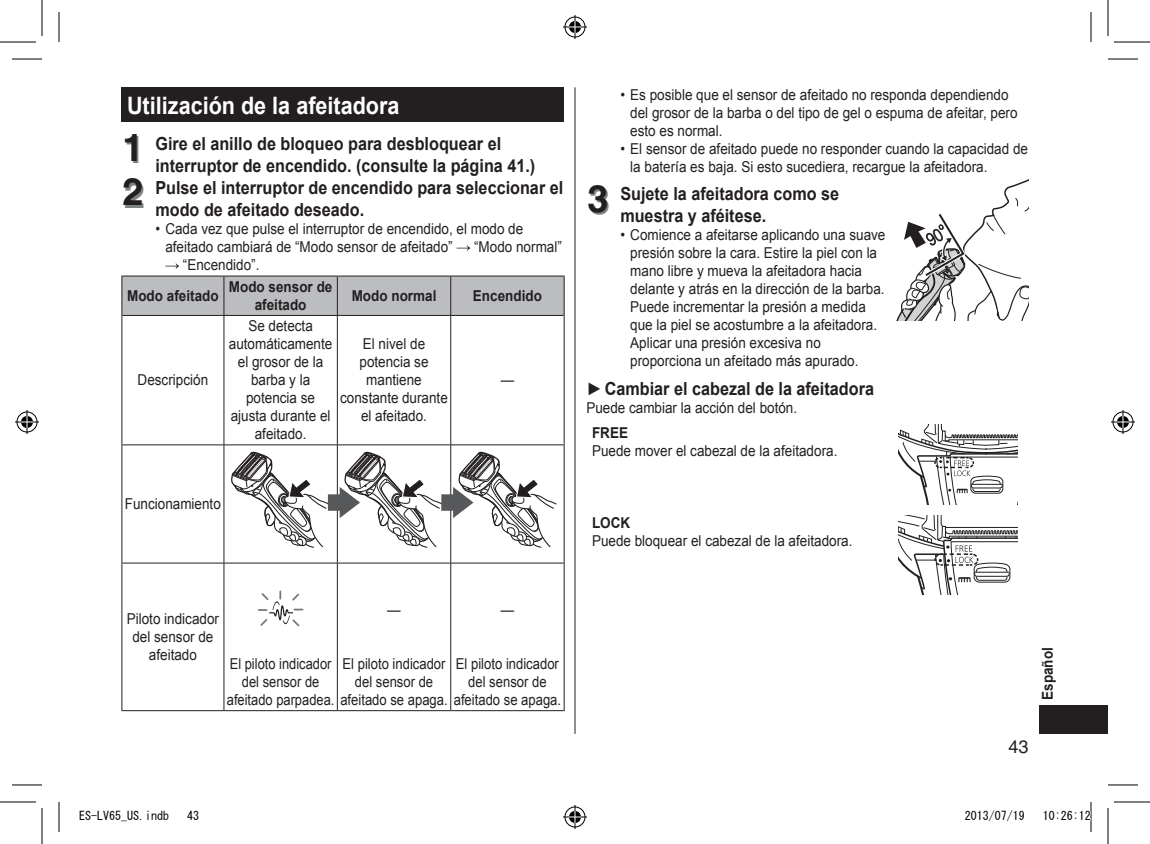
<style>
.page{position:relative;width:1150px;height:844px;background:#fff}
.page>*{position:absolute;margin:0;border:0;box-sizing:border-box;transform-origin:0 0}
.t1{font:700 24px "Arial";color:#fff;scale:.9 1}
.t2{font:700 18px/22px "Arial";color:#231f20;scale:.9 1}
.t3{font:18px "Helvetica";color:#231f20}
.t4{font:15px/18px "Arial";color:#231f20;scale:.9 1}
.t5{font:15px "Arial";color:#231f20;scale:.86 1}
.t6{font:700 15px/18px "Arial";color:#231f20;text-align:center;scale:.9 1}
.t7{font:15px/18px "Arial";color:#231f20;text-align:center;scale:.87 1}
.t8{font:12px "MS Gothic";color:#000}
.s1{font-family:"Helvetica";font-size:38px}
.s2{font-weight:400}
</style>
<div class="page">
<div style="left:1040px;top:705px;width:68px;height:29px;background:#231f20"></div>
<hr style="left:575px;top:87px;width:1px;height:647px;background:#231f20">
<div style="left:121px;top:87px;width:443px;height:35px;background:#231f20"></div>
<svg style="left:456px;top:245px;width:14px;height:6px"></svg>
<svg style="left:165px;top:263px;width:14px;height:6px"></svg>
<div style="left:122px;top:276px;width:442px;height:39px;background:#bcbdc0"></div>
<hr style="left:121px;top:275px;width:103px;height:1px;background:#231f20">
<hr style="left:121px;top:276px;width:1px;height:39px;background:#231f20">
<hr style="left:224px;top:275px;width:113px;height:1px;background:#231f20">
<hr style="left:337px;top:275px;width:114px;height:1px;background:#231f20">
<hr style="left:451px;top:275px;width:114px;height:1px;background:#231f20">
<hr style="left:564px;top:276px;width:1px;height:39px;background:#231f20">
<hr style="left:121px;top:315px;width:1px;height:130px;background:#231f20">
<hr style="left:564px;top:315px;width:1px;height:130px;background:#231f20">
<hr style="left:121px;top:445px;width:1px;height:118px;background:#231f20">
<hr style="left:564px;top:445px;width:1px;height:118px;background:#231f20">
<hr style="left:121px;top:563px;width:1px;height:147px;background:#231f20">
<hr style="left:564px;top:563px;width:1px;height:147px;background:#231f20">
<hr style="left:121px;top:710px;width:103px;height:1px;background:#231f20">
<hr style="left:224px;top:710px;width:113px;height:1px;background:#231f20">
<hr style="left:337px;top:710px;width:114px;height:1px;background:#231f20">
<hr style="left:451px;top:710px;width:114px;height:1px;background:#231f20">
<hr style="left:224px;top:276px;width:1px;height:39px;background:#231f20">
<hr style="left:337px;top:276px;width:1px;height:39px;background:#231f20">
<hr style="left:450px;top:276px;width:1px;height:39px;background:#231f20">
<hr style="left:122px;top:315px;width:102px;height:1px;background:#231f20">
<hr style="left:224px;top:315px;width:113px;height:1px;background:#231f20">
<hr style="left:224px;top:316px;width:1px;height:128px;background:#231f20">
<hr style="left:337px;top:315px;width:114px;height:1px;background:#231f20">
<hr style="left:337px;top:316px;width:1px;height:128px;background:#231f20">
<hr style="left:451px;top:315px;width:113px;height:1px;background:#231f20">
<hr style="left:450px;top:316px;width:1px;height:128px;background:#231f20">
<hr style="left:122px;top:444px;width:102px;height:1px;background:#231f20">
<hr style="left:224px;top:444px;width:113px;height:1px;background:#231f20">
<hr style="left:224px;top:445px;width:1px;height:118px;background:#231f20">
<hr style="left:337px;top:444px;width:114px;height:1px;background:#231f20">
<hr style="left:337px;top:445px;width:1px;height:118px;background:#231f20">
<hr style="left:451px;top:444px;width:113px;height:1px;background:#231f20">
<hr style="left:450px;top:445px;width:1px;height:118px;background:#231f20">
<hr style="left:122px;top:563px;width:102px;height:1px;background:#231f20">
<hr style="left:224px;top:563px;width:113px;height:1px;background:#231f20">
<hr style="left:224px;top:563px;width:1px;height:147px;background:#231f20">
<hr style="left:337px;top:563px;width:114px;height:1px;background:#231f20">
<hr style="left:337px;top:563px;width:1px;height:147px;background:#231f20">
<hr style="left:451px;top:563px;width:113px;height:1px;background:#231f20">
<hr style="left:450px;top:563px;width:1px;height:147px;background:#231f20">
<svg style="left:231px;top:448px;width:326px;height:100px"></svg>
<svg style="left:258px;top:590px;width:46px;height:37px"></svg>
<svg style="left:896px;top:179px;width:132px;height:141px"></svg>
<svg style="left:898px;top:425px;width:119px;height:79px"></svg>
<svg style="left:898px;top:515px;width:119px;height:80px"></svg>
<hr style="left:12px;top:59px;width:30px;height:1px;background:#000">
<hr style="left:1108px;top:59px;width:30px;height:1px;background:#000">
<hr style="left:12px;top:784px;width:30px;height:1px;background:#000">
<hr style="left:1108px;top:784px;width:30px;height:1px;background:#000">
<hr style="left:59px;top:12px;width:1px;height:30px;background:#000">
<hr style="left:59px;top:802px;width:1px;height:30px;background:#000">
<hr style="left:1090px;top:12px;width:1px;height:30px;background:#000">
<hr style="left:1090px;top:802px;width:1px;height:30px;background:#000">
<hr style="left:0;top:42px;width:36px;height:1px;background:#000">
<hr style="left:1114px;top:42px;width:36px;height:1px;background:#000">
<hr style="left:0;top:801px;width:36px;height:1px;background:#000">
<hr style="left:1114px;top:801px;width:36px;height:1px;background:#000">
<hr style="left:42px;top:0;width:1px;height:36px;background:#000">
<hr style="left:42px;top:808px;width:1px;height:36px;background:#000">
<hr style="left:1107px;top:0;width:1px;height:36px;background:#000">
<hr style="left:1107px;top:808px;width:1px;height:36px;background:#000">
<svg style="left:563px;top:15px;width:24px;height:24px"></svg>
<svg style="left:563px;top:805px;width:24px;height:24px"></svg>
<svg style="left:15px;top:410px;width:24px;height:24px"></svg>
<svg style="left:1111px;top:410px;width:24px;height:24px"></svg>
<svg style="left:1090px;top:809px;width:1px;height:12px"></svg>
<h1 class="t1" style="left:127px;top:89px;width:304px">Utilización de la afeitadora</h1>
<p class="t2" style="left:123px;top:133px;width:422px"><span class="s1">1</span> Gire el anillo de bloqueo para desbloquear el</p>
<p class="t2" style="left:155px;top:155px;width:424px">interruptor de encendido. (consulte la página 41.)</p>
<p class="t2" style="left:123px;top:177px;width:491px"><span class="s1">2</span> Pulse el interruptor de encendido para seleccionar el</p>
<p class="t2" style="left:155px;top:199px;width:230px">modo de afeitado deseado.</p>
<p class="t4" style="left:165px;top:220px;width:399px;text-indent:-10px">• Cada vez que pulse el interruptor de encendido, el modo de afeitado cambiará de “Modo sensor de afeitado”</p>
<p class="t4" style="left:474px;top:238px;width:99px">“Modo normal”</p>
<p class="t4" style="left:183px;top:256px;width:87px">“Encendido”.</p>
<p class="t6" style="left:127px;top:287px;width:103px">Modo afeitado</p>
<p class="t6" style="left:229px;top:278px;width:117px">Modo sensor de afeitado</p>
<p class="t6" style="left:352px;top:287px;width:96px">Modo normal</p>
<p class="t6" style="left:473px;top:287px;width:78px">Encendido</p>
<p class="t4" style="left:138px;top:371px;width:80px">Descripción</p>
<p class="t4" style="left:229px;top:317px;width:117px;text-align:center">Se detecta automáticamente el grosor de la barba y la potencia se ajusta durante el afeitado.</p>
<p class="t4" style="left:340px;top:335px;width:121px;text-align:center">El nivel de potencia se mantiene constante durante el afeitado.</p>
<p class="t4" style="left:125px;top:495px;width:108px">Funcionamiento</p>
<p class="t4" style="left:501px;top:371px;width:16px">—</p>
<p class="t4" style="left:127px;top:610px;width:104px;text-align:center">Piloto indicador del sensor de afeitado</p>
<p class="t4" style="left:387px;top:601px;width:16px">—</p>
<p class="t4" style="left:501px;top:601px;width:16px">—</p>
<p class="t5" style="left:230px;top:654px;width:120px">El piloto indicador</p>
<p class="t5" style="left:242px;top:672px;width:92px">del sensor de</p>
<p class="t5" style="left:227px;top:690px;width:390px">afeitado parpadea. afeitado se apaga. afeitado se apaga.</p>
<p class="t7" style="left:342px;top:655px;width:120px">El piloto indicador del sensor de</p>
<p class="t7" style="left:456px;top:655px;width:120px">El piloto indicador del sensor de</p>
<p class="t4" style="left:630px;top:86px;width:432px;text-indent:-10px">• Es posible que el sensor de afeitado no responda dependiendo del grosor de la barba o del tipo de gel o espuma de afeitar, pero esto es normal.</p>
<p class="t4" style="left:630px;top:140px;width:443px;text-indent:-10px">• El sensor de afeitado puede no responder cuando la capacidad de la batería es baja. Si esto sucediera, recargue la afeitadora.</p>
<p class="t2" style="left:620px;top:183px;width:245px;text-indent:-33px"><span class="s1">3</span> Sujete la afeitadora como se muestra y aféitese.</p>
<p class="t4" style="left:630px;top:226px;width:285px;text-indent:-10px">• Comience a afeitarse aplicando una suave presión sobre la cara. Estire la piel con la mano libre y mueva la afeitadora hacia delante y atrás en la dirección de la barba.<br>Puede incrementar la presión a medida que la piel se acostumbre a la afeitadora.<br>Aplicar una presión excesiva no proporciona un afeitado más apurado.</p>
<p class="t2" style="left:586px;top:379px;width:321px"><span class="s2">►</span>Cambiar el cabezal de la afeitadora</p>
<p class="t4" style="left:586px;top:399px;width:236px">Puede cambiar la acción del botón.</p>
<p class="t6" style="left:592px;top:424px;width:42px">FREE</p>
<p class="t4" style="left:592px;top:441px;width:274px">Puede mover el cabezal de la afeitadora.</p>
<p class="t6" style="left:592px;top:514px;width:44px">LOCK</p>
<p class="t4" style="left:592px;top:532px;width:291px">Puede bloquear el cabezal de la afeitadora.</p>
<p class="t6" style="left:1039px;top:700px;width:60px;rotate:-90deg">Español</p>
<p class="t3" style="left:1008px;top:736px;width:22px">43</p>
<p class="t8" style="left:79px;top:809px;width:91px">ES-LV65_US.indb</p>
<p class="t8" style="left:187px;top:809px;width:13px">43</p>
<p class="t8" style="left:965px;top:809px;width:61px">2013/07/19</p>
<p class="t8" style="left:1043px;top:809px;width:49px">10:26:12</p>
</div>
